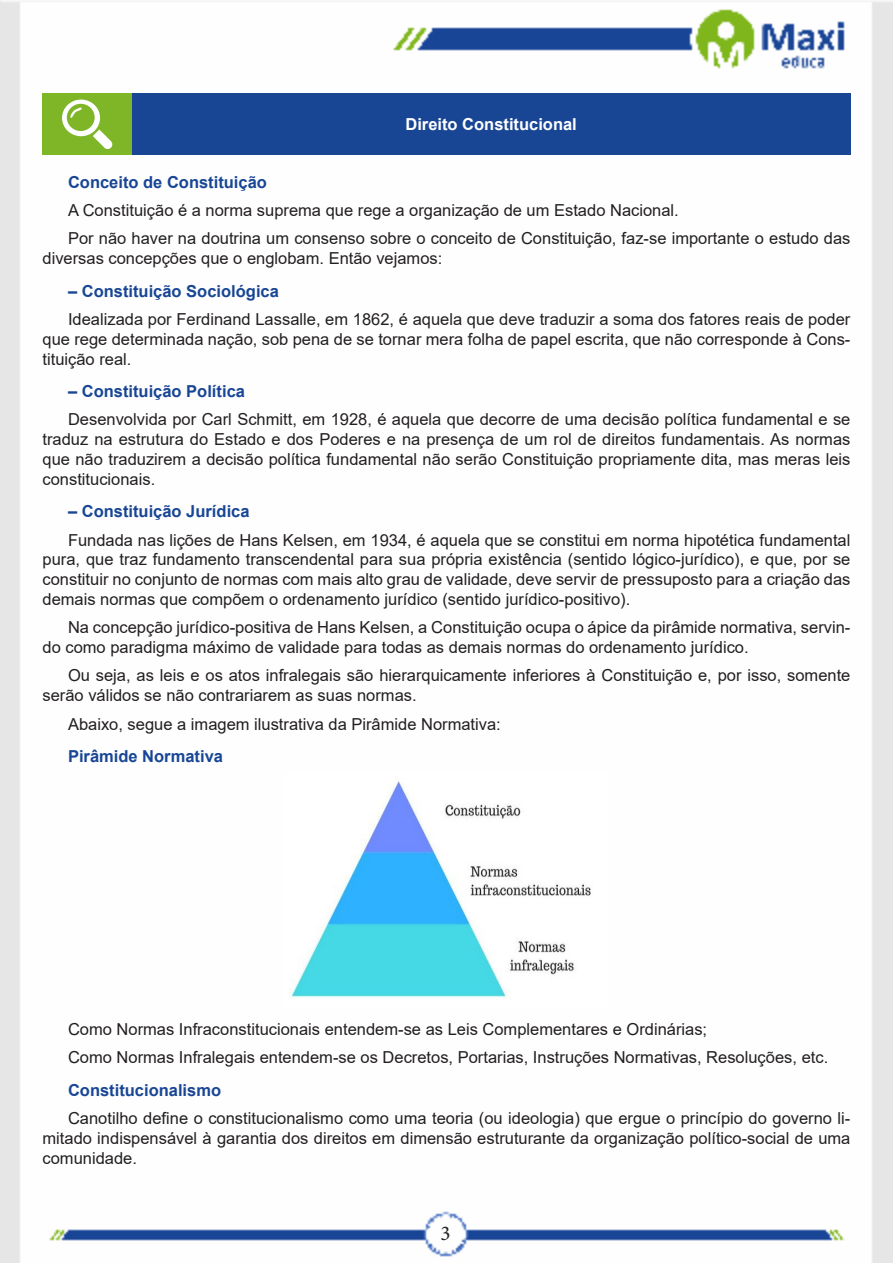
<style>
.page{position:relative;width:893px;height:1263px;background:#fff}
.page>*{position:absolute;margin:0;border:0;box-sizing:border-box;transform-origin:0 0}
.t1{font:21px "Minion Pro";color:#231f20}
.t2{font:16.5px/19.8px "Arial";color:#231f20;text-align:justify}
.TITULO_DE_ASSUNTO__CORPO{font:700 16.5px "Arial";color:#184695}
.Titulo_de_Caixa{font:700 16.5px "Arial";color:#fff}
</style>
<div class="page">
<img style="left:0;top:0;width:893px;height:1263px">
<div style="left:43px;top:94px;width:89px;height:61px;background:#7fb628"></div>
<div style="left:132px;top:94px;width:718px;height:61px;background:#184695"></div>
<svg style="left:62px;top:100px;width:51px;height:49px"></svg>
<img style="left:286px;top:774px;width:321px;height:233px">
<p class="Titulo_de_Caixa" style="left:405px;top:113px;width:173px">Direito Constitucional</p>
<p class="TITULO_DE_ASSUNTO__CORPO" style="left:68px;top:170px;width:200px">Conceito de Constituição</p>
<p class="t2" style="left:68px;top:200px;width:612px">A Constituição é a norma suprema que rege a organização de um Estado Nacional.</p>
<p class="t2" style="left:43px;top:228px;width:809px;text-indent:26px">Por não haver na doutrina um consenso sobre o conceito de Constituição, faz-se importante o estudo das diversas concepções que o englobam. Então vejamos:</p>
<p class="TITULO_DE_ASSUNTO__CORPO" style="left:68px;top:279px;width:212px">– Constituição Sociológica</p>
<p class="t2" style="left:43px;top:309px;width:809px;text-indent:26px">Idealizada por Ferdinand Lassalle, em 1862, é aquela que deve traduzir a soma dos fatores reais de poder que rege determinada nação, sob pena de se tornar mera folha de papel escrita, que não corresponde à Cons&shy;tituição real.</p>
<p class="TITULO_DE_ASSUNTO__CORPO" style="left:68px;top:380px;width:178px">– Constituição Política</p>
<p class="t2" style="left:43px;top:410px;width:809px;text-indent:26px">Desenvolvida por Carl Schmitt, em 1928, é aquela que decorre de uma decisão política fundamental e se traduz na estrutura do Estado e dos Poderes e na presença de um rol de direitos fundamentais. As normas que não traduzirem a decisão política fundamental não serão Constituição propriamente dita, mas meras leis constitucionais.</p>
<p class="TITULO_DE_ASSUNTO__CORPO" style="left:68px;top:500px;width:183px">– Constituição Jurídica</p>
<p class="t2" style="left:43px;top:530px;width:809px;text-indent:26px">Fundada nas lições de Hans Kelsen, em 1934, é aquela que se constitui em norma hipotética fundamental pura, que traz fundamento transcendental para sua própria existência (sentido lógico-jurídico), e que, por se constituir no conjunto de normas com mais alto grau de validade, deve servir de pressuposto para a criação das demais normas que compõem o ordenamento jurídico (sentido jurídico-positivo).</p>
<p class="t2" style="left:43px;top:617px;width:809px;text-indent:26px">Na concepção jurídico-positiva de Hans Kelsen, a Constituição ocupa o ápice da pirâmide normativa, servin&shy;do como paradigma máximo de validade para todas as demais normas do ordenamento jurídico.</p>
<p class="t2" style="left:43px;top:666px;width:809px;text-indent:26px">Ou seja, as leis e os atos infralegais são hierarquicamente inferiores à Constituição e, por isso, somente serão válidos se não contrariarem as suas normas.</p>
<p class="t2" style="left:68px;top:714px;width:434px">Abaixo, segue a imagem ilustrativa da Pirâmide Normativa:</p>
<p class="TITULO_DE_ASSUNTO__CORPO" style="left:68px;top:745px;width:156px">Pirâmide Normativa</p>
<p class="t2" style="left:68px;top:1019px;width:641px">Como Normas Infraconstitucionais entendem-se as Leis Complementares e Ordinárias;</p>
<p class="t2" style="left:68px;top:1048px;width:762px">Como Normas Infralegais entendem-se os Decretos, Portarias, Instruções Normativas, Resoluções, etc.</p>
<p class="TITULO_DE_ASSUNTO__CORPO" style="left:68px;top:1078px;width:155px">Constitucionalismo</p>
<p class="t2" style="left:43px;top:1108px;width:809px;text-indent:26px">Canotilho define o constitucionalismo como uma teoria (ou ideologia) que ergue o princípio do governo li&shy;mitado indispensável à garantia dos direitos em dimensão estruturante da organização político-social de uma comunidade.</p>
<p class="t1" style="left:440px;top:1219px;width:12px">3</p>
</div>
